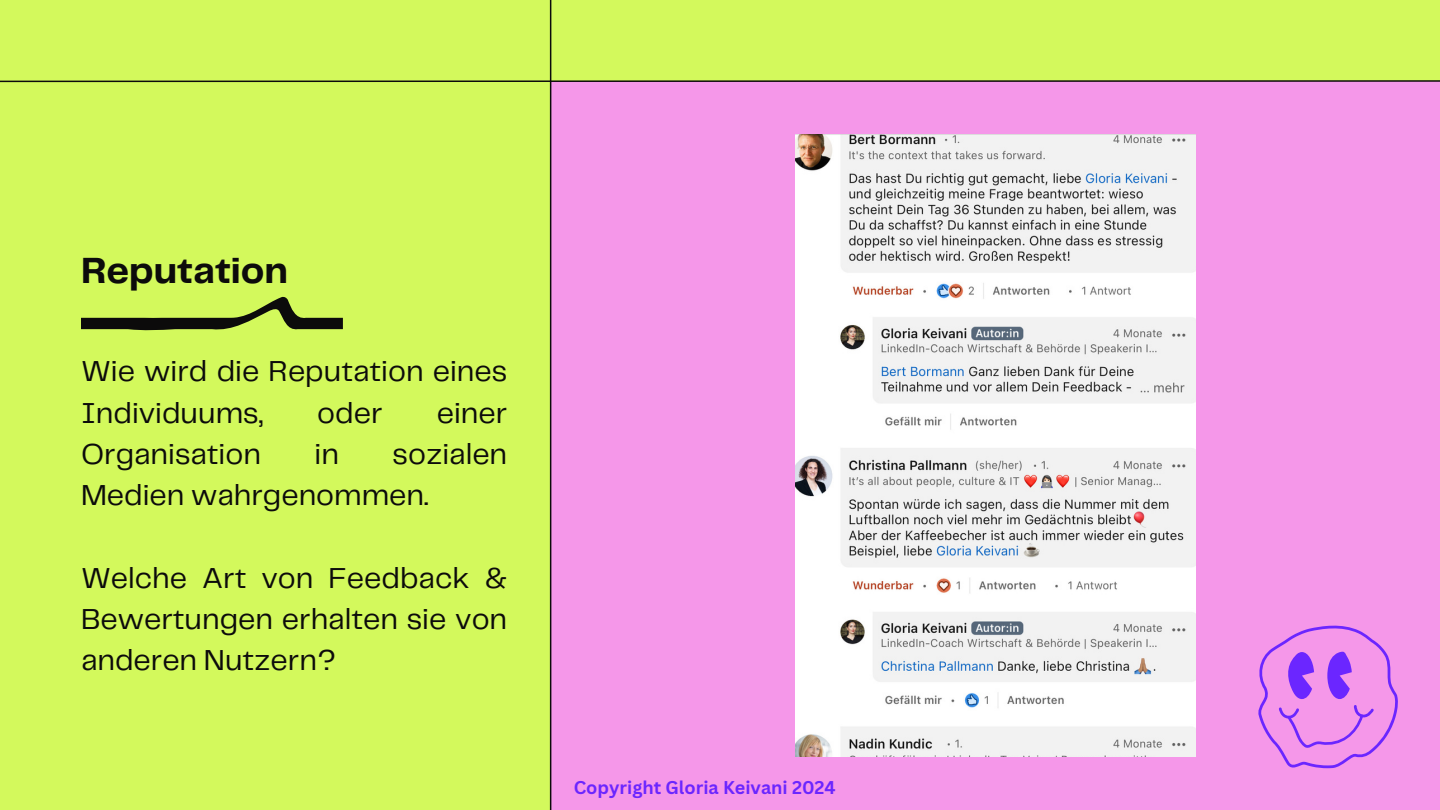
<style>
.page{position:relative;width:1440px;height:810px;background:#d3f95c}
.page>*{position:absolute;margin:0;border:0;box-sizing:border-box;transform-origin:0 0}
.t1{font:700 37.8px "Telegraf";color:#0c0b0b}
.t2{font:30px/41.2px "Telegraf";color:#0c0b0b}
.t3{font:700 18px "Canva Sans";color:#6b26ff}
</style>
<div class="page">
<div style="left:551px;top:81px;width:889px;height:729px;background:#f597e9"></div>
<svg style="left:0;top:79px;width:1440px;height:4px"></svg>
<hr style="left:550px;top:0;width:1px;height:810px;background:#0c0b0b">
<img style="left:795px;top:134px;width:401px;height:623px">
<svg style="left:81px;top:296px;width:262px;height:35px"></svg>
<svg style="left:1258px;top:625px;width:140px;height:143px"></svg>
<p class="t1" style="left:81px;top:255px;width:209px">Reputation</p>
<h1 class="t2" style="left:81px;top:352px;width:428px">Wie wird die Reputation eines<br>Individuums,</h1>
<h1 class="t2" style="left:317px;top:394px;width:67px">oder</h1>
<h1 class="t2" style="left:437px;top:394px;width:72px">einer</h1>
<h1 class="t2" style="left:81px;top:435px;width:428px;text-indent:312px">sozialen<br>Medien wahrgenommen.</h1>
<h1 class="t2" style="left:81px;top:435px;width:181px">Organisation</h1>
<h1 class="t2" style="left:315px;top:435px;width:26px">in</h1>
<p class="t2" style="left:81px;top:559px;width:428px;text-align:justify">Welche Art von Feedback &amp; Bewertungen erhalten sie von anderen Nutzern?</p>
<h2 class="t3" style="left:574px;top:774px;width:264px">Copyright Gloria Keivani 2024</h2>
</div>
